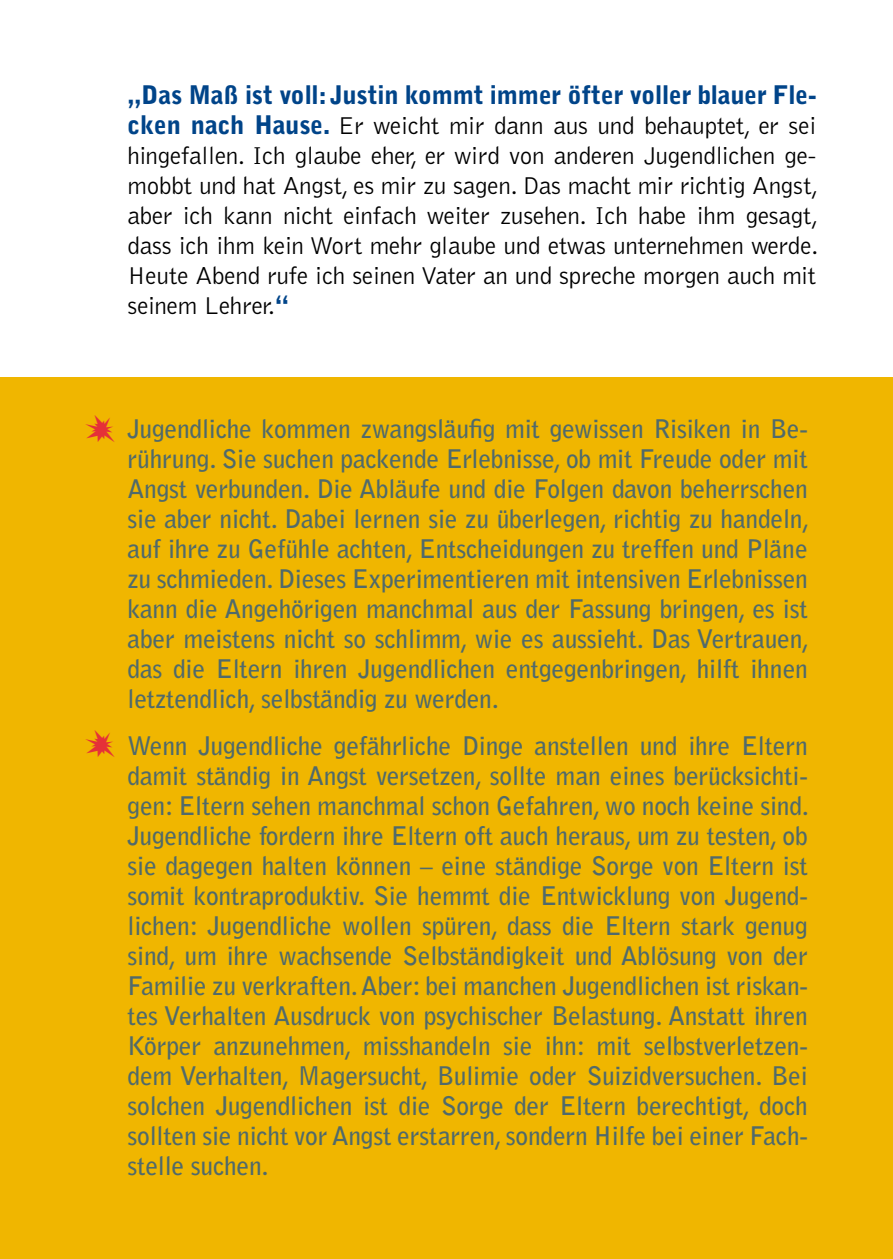
<style>
.page{position:relative;width:893px;height:1259px;background:#fff}
.page>*{position:absolute;margin:0;border:0;box-sizing:border-box;transform-origin:0 0}
.t1{font:700 25.5px/30px "Bell Gothic";letter-spacing:-.01em;color:#506a6b;text-align:justify}
.t2{font:900 25.5px "Bell Gothic";letter-spacing:-.005em;color:#004489}
.t3{font:300 25.2px/30px "Bell Gothic";letter-spacing:-.01em;color:#000;text-align:justify}
.t4{font:24px "Carta";color:#e53138}
.s1{font-weight:900;font-size:25.5px;color:#004489}
.s2{font-weight:900;color:#004489}
</style>
<div class="page">
<div style="left:0;top:377px;width:893px;height:882px;background:#f0b600"></div>
<p class="t2" style="left:128px;top:80px;width:690px">„Das Maß ist voll: Justin kommt immer öfter voller blauer Fle-</p>
<p class="t3" style="left:128px;top:111px;width:692px"><span class="s1">cken nach Hause.</span> E r weicht mir dann aus und behauptet, er sei hingefallen. Ich glaube eher, er wird von anderen Jugendlichen ge&shy;mobbt und hat Angst, es mir zu sagen. Das macht mir richtig Angst, aber ich kann nicht einfach weiter zusehen. Ich habe ihm gesagt, dass ich ihm kein Wort mehr glaube und etwas unternehmen werde.<br>H eute Abend rufe ich seinen Vater an und spreche morgen auch mit seinem Lehrer.<span class="s2">“</span></p>
<p class="t4" style="left:85px;top:415px;width:31px">&amp;</p>
<p class="t4" style="left:85px;top:729px;width:31px">&amp;</p>
<p class="t1" style="left:128px;top:414px;width:683px">Jugendliche kommen zwangsläufig mit gewissen Risiken in Be&shy;rührung. Sie suchen packende Erlebnisse, ob mit Freude oder mit Angst verbunden. Die Abläufe und die Folgen davon beherrschen sie aber nicht. Dabei lernen sie zu überlegen, richtig zu handeln, auf ihre zu Gefühle achten, Entscheidungen zu treffen und Pläne zu schmieden. Dieses Experimentieren mit intensiven Erlebnissen kann die Angehörigen manchmal aus der Fassung bringen, es ist aber meistens nicht so schlimm, wie es aussieht. Das Vertrauen, das die Eltern ihren Jugendlichen entgegenbringen, hilft ihnen letztendlich, selbständig zu werden.</p>
<p class="t1" style="left:128px;top:730px;width:683px">Wenn Jugendliche gefährliche Dinge anstellen und ihre Eltern damit ständig in Angst versetzen, sollte man eines berücksichti&shy;gen: Eltern sehen manchmal schon Gefahren, wo noch keine sind.<br>Jugendliche fordern ihre Eltern oft auch heraus, um zu testen, ob sie dagegen halten können – eine ständige Sorge von Eltern ist somit kontraproduktiv. Sie hemmt die Entwicklung von Jugend&shy;lichen: Jugendliche wollen spüren, dass die Eltern stark genug sind, um ihre wachsende Selbständigkeit und Ablösung von der Familie zu verkraften. Aber: bei manchen Jugendlichen ist riskan&shy;tes Verhalten Ausdruck von psychischer Belastung. Anstatt ihren Körper anzunehmen, misshandeln sie ihn: mit selbstverletzen&shy;dem Verhalten, Magersucht, Bulimie oder Suizidversuchen. Bei solchen Jugendlichen ist die Sorge der Eltern berechtigt, doch sollten sie nicht vor Angst erstarren, sondern Hilfe bei einer Fach&shy;stelle suchen.</p>
</div>
